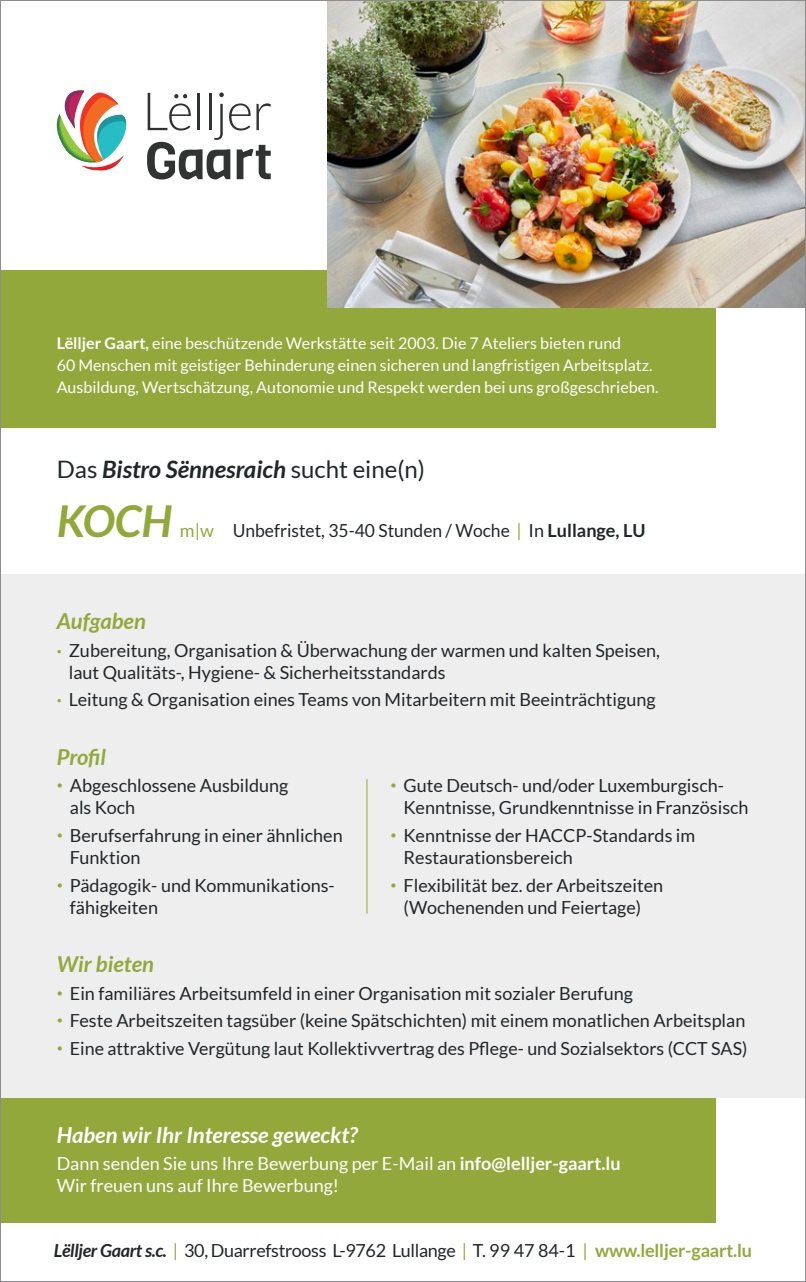
<style>
.page{position:relative;width:806px;height:1282px;background:#fff}
.page>*{position:absolute;margin:0;border:0;box-sizing:border-box;transform-origin:0 0}
.t1{font:italic 700 44px "Lato";color:#93a83b}
.t2{font:italic 700 24px "Lato";color:#212629}
.t3{font:italic 700 22px "Lato";color:#fff}
.t4{font:italic 700 22px "Lato";color:#93a83b}
.t5{font:18px/22px "Lato";color:#212629}
.t6{font:18px/22px "Lato";color:#fff}
.t7{font:18px "Lato";letter-spacing:-.02em;color:#212629}
.t8{font:18px "Lato";color:#93a83b}
.t9{font:16px/22px "Lato";color:#fff}
.s1{font-weight:700}
.s2{font-weight:400;font-style:normal}
.s3{color:#93a83b}
.s4{font-weight:700;color:#93a83b}
.s5{font-weight:700;font-size:22px;color:#93a83b}
.s6{font-weight:700;font-style:italic}
</style>
<div class="page">
<div style="left:0;top:270px;width:715px;height:157px;background:#93a83b"></div>
<div style="left:0;top:1098px;width:715px;height:124px;background:#93a83b"></div>
<img style="left:327px;top:2px;width:476px;height:306px">
<svg style="left:57px;top:90px;width:70px;height:81px"></svg>
<svg style="left:147px;top:92px;width:123px;height:87px"></svg>
<div style="left:0;top:574px;width:805px;height:524px;background:#eeeeef"></div>
<hr style="left:366px;top:779px;width:1px;height:134px;background:#93a83b">
<p class="t9" style="left:57px;top:332px;width:602px"><span class="s1">Lëlljer Gaart,</span> eine beschützende Werkstätte seit 2003. Die 7 Ateliers bieten rund<br>60 Menschen mit geistiger Behinderung einen sicheren und langfristigen Arbeitsplatz.<br>Ausbildung, Wertschätzung, Autonomie und Respekt werden bei uns großgeschrieben.</p>
<p class="t2" style="left:57px;top:455px;width:369px"><span class="s2">Das</span> Bistro Sënnesraich <span class="s2">sucht eine(n)</span></p>
<p class="t1" style="left:57px;top:496px;width:117px">KOCH</p>
<p class="t8" style="left:180px;top:520px;width:35px">m|w</p>
<p class="t5" style="left:232px;top:519px;width:414px">Unbefristet, 35-40 Stunden / Woche <span class="s3">|</span> In <span class="s1">Lullange, LU</span></p>
<p class="t4" style="left:57px;top:608px;width:91px">Aufgaben</p>
<p class="t5" style="left:69px;top:639px;width:592px;text-indent:-12px"><span class="s4">·</span> Zubereitung, Organisation &amp; Überwachung der warmen und kalten Speisen, laut Qualitäts-, Hygiene- &amp; Sicherheitsstandards</p>
<p class="t5" style="left:57px;top:688px;width:600px"><span class="s4">·</span> Leitung &amp; Organisation eines Teams von Mitarbeitern mit Beeinträchtigung</p>
<p class="t4" style="left:57px;top:743px;width:51px">Profil</p>
<p class="t5" style="left:70px;top:774px;width:220px;text-indent:-13px"><span class="s5">·</span> Abgeschlossene Ausbildung als Koch</p>
<p class="t5" style="left:70px;top:824px;width:274px;text-indent:-13px"><span class="s5">·</span> Berufserfahrung in einer ähnlichen<br>Funktion</p>
<p class="t5" style="left:70px;top:873px;width:266px;text-indent:-13px"><span class="s5">·</span> Pädagogik- und Kommunikations&shy;fähigkeiten</p>
<p class="t5" style="left:403px;top:774px;width:346px;text-indent:-13px"><span class="s5">·</span> Gute Deutsch- und/oder Luxemburgisch-<br>Kenntnisse, Grundkenntnisse in Französisch</p>
<p class="t5" style="left:403px;top:824px;width:293px;text-indent:-13px"><span class="s5">·</span> Kenntnisse der HACCP-Standards im<br>Restaurationsbereich</p>
<p class="t5" style="left:390px;top:873px;width:274px;text-align:center"><span class="s5">·</span> Flexibilität bez. der Arbeitszeiten (Wochenenden und Feiertage)</p>
<p class="t4" style="left:57px;top:951px;width:99px">Wir bieten</p>
<p class="t5" style="left:57px;top:981px;width:577px"><span class="s5">·</span> Ein familiäres Arbeitsumfeld in einer Organisation mit sozialer Berufung</p>
<p class="t5" style="left:57px;top:1009px;width:689px"><span class="s5">·</span> Feste Arbeitszeiten tagsüber (keine Spätschichten) mit einem monatlichen Arbeitsplan</p>
<p class="t5" style="left:57px;top:1037px;width:692px"><span class="s5">·</span> Eine attraktive Vergütung laut Kollektivvertrag des Pflege- und Sozialsektors (CCT SAS)</p>
<p class="t3" style="left:57px;top:1121px;width:302px">Haben wir Ihr Interesse geweckt?</p>
<p class="t6" style="left:57px;top:1152px;width:565px">Dann senden Sie uns Ihre Bewerbung per E-Mail an <span class="s1">info@lelljer-gaart.lu<br></span>Wir freuen uns auf Ihre Bewerbung!</p>
<p class="t7" style="left:54px;top:1240px;width:699px"><span class="s6">Lëlljer Gaart s.c.</span> <span class="s3">|</span> 30, Duarrefstrooss L-9762 Lullange <span class="s3">|</span> T. 99 47 84-1 <span class="s3">|</span> <span class="s4">www.lelljer-gaart.lu</span></p>
</div>
